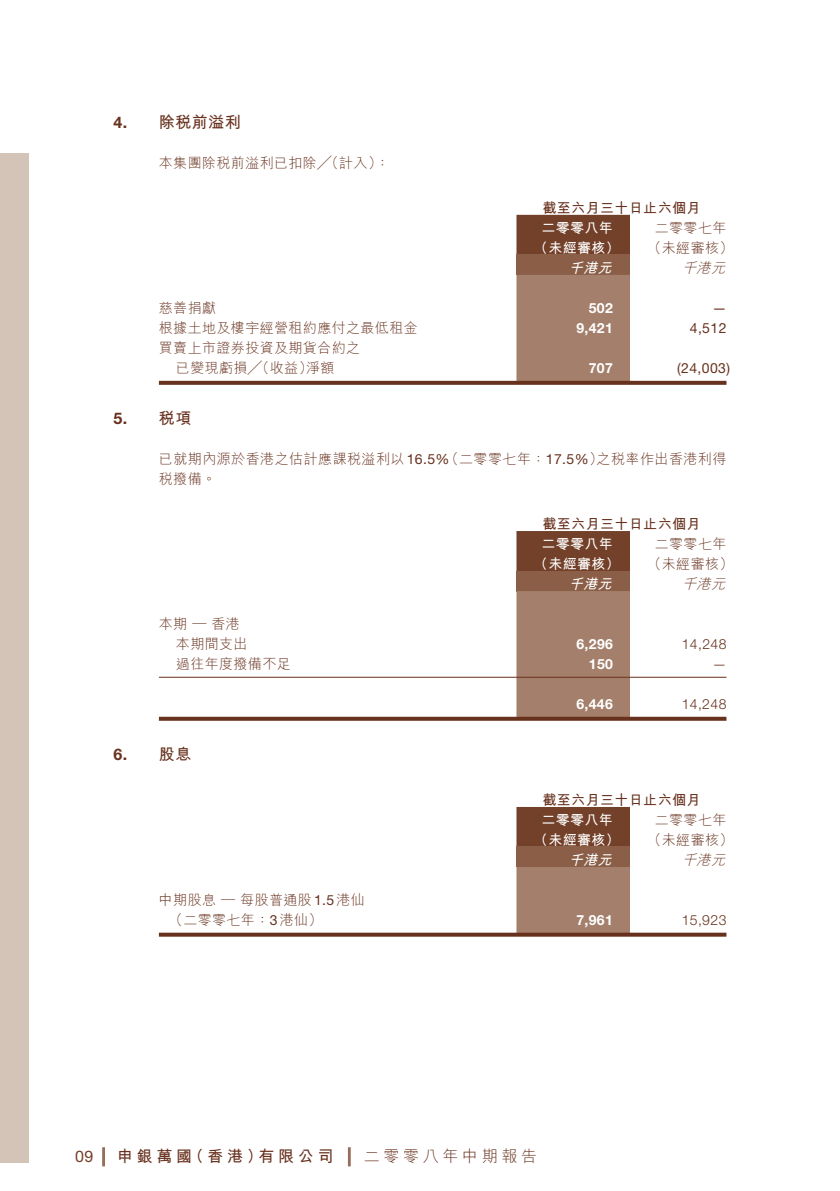
<style>
.page{position:relative;width:840px;height:1191px;background:#fff}
.page>*{position:absolute;margin:0;border:0;box-sizing:border-box;transform-origin:0 0}
.t1{font:16px "M Hei HK Bold E Ten B5 H";letter-spacing:.23em;color:#68311e}
.t2{font:16px "M Hei HK Light E Ten B5 H";letter-spacing:.23em;color:#68311e}
.t3{font:700 16px "Helvetica Neue";color:#68311e}
.t4{font:16px "Helvetica Neue";color:#734029}
.t5{font:14px/20px "M Hei HK Light E Ten B5 H";letter-spacing:.03em;color:#68311e}
.t6{font:14px "M Hei HK Bold E Ten B5 H";letter-spacing:.03em;color:#68311e}
.t7{font:14px "M Hei HK Bold E Ten B5 H";letter-spacing:.03em;color:#fff}
.t8{font:700 14px "Helvetica Neue";letter-spacing:.03em;color:#fff}
.t9{font:300 14px "Helvetica Neue";letter-spacing:.03em;color:#68311e}
.t10{font:14px "Helvetica Neue";letter-spacing:.03em;color:#68311e}
.t11{font:italic 14px "M Hei HK Bold E Ten B5 H";color:#fff}
.t12{font:italic 14px "M Hei HK Light E Ten B5 H";color:#68311e}
.s1{font-family:"Helvetica Neue";font-weight:700}
.s2{font-family:"M Sung HK Light E Ten B5 H"}
.s3{font-family:"M Hei HK Bold E Ten B5 H";font-weight:400}
.s4{font-family:"Helvetica Neue"}
</style>
<div class="page">
<hr style="left:102px;top:1147px;width:3px;height:19px;background:#976e59">
<svg style="left:348px;top:1147px;width:2px;height:19px"></svg>
<div style="left:0;top:153px;width:28px;height:1009px;background:#d4c3b7"></div>
<div style="left:516px;top:215px;width:113px;height:40px;background:#734029"></div>
<div style="left:516px;top:255px;width:113px;height:20px;background:#8a5e47"></div>
<div style="left:516px;top:275px;width:113px;height:106px;background:#a4806c"></div>
<svg style="left:159px;top:381px;width:567px;height:4px;background:#6e3927"></svg>
<div style="left:516px;top:531px;width:113px;height:40px;background:#734029"></div>
<div style="left:516px;top:571px;width:113px;height:20px;background:#8a5e47"></div>
<div style="left:516px;top:591px;width:113px;height:126px;background:#a4806c"></div>
<hr style="left:159px;top:677px;width:567px;height:1px;background:#68311e">
<svg style="left:159px;top:717px;width:567px;height:4px;background:#703c2a"></svg>
<div style="left:516px;top:807px;width:113px;height:40px;background:#734029"></div>
<div style="left:516px;top:847px;width:113px;height:20px;background:#8a5e47"></div>
<div style="left:516px;top:867px;width:113px;height:65px;background:#a4806c"></div>
<svg style="left:159px;top:932px;width:567px;height:4px;background:#7e4f3f"></svg>
<p class="t1" style="left:113px;top:115px;width:129px"><span class="s1">4.</span> 除稅前溢利</p>
<p class="t5" style="left:159px;top:154px;width:232px">本集團除稅前溢利已扣除<span class="s2">／</span>（計入）：</p>
<p class="t6" style="left:542px;top:203px;width:159px">截至六月三十日止六個月</p>
<p class="t7" style="left:541px;top:223px;width:73px">二零零八年</p>
<p class="t5" style="left:654px;top:220px;width:73px">二零零七年</p>
<p class="t7" style="left:533px;top:243px;width:87px">（未經審核）</p>
<p class="t5" style="left:647px;top:240px;width:87px">（未經審核）</p>
<p class="t11" style="left:568px;top:263px;width:48px">千港元</p>
<p class="t12" style="left:681px;top:263px;width:48px">千港元</p>
<p class="t5" style="left:159px;top:300px;width:59px">慈善捐獻</p>
<p class="t8" style="left:588px;top:303px;width:26px">502</p>
<p class="t10" style="left:712px;top:303px;width:15px">—</p>
<p class="t5" style="left:159px;top:320px;width:260px">根據土地及樓宇經營租約應付之最低租金</p>
<p class="t8" style="left:576px;top:323px;width:38px">9,421</p>
<p class="t10" style="left:689px;top:323px;width:38px">4,512</p>
<p class="t5" style="left:176px;top:340px;width:186px;text-indent:-17px">買賣上市證券投資及期貨合約之已變現虧損<span class="s2">／</span>（收益）淨額</p>
<p class="t8" style="left:588px;top:363px;width:26px">707</p>
<p class="t10" style="left:677px;top:363px;width:54px">(24,003)</p>
<p class="t3" style="left:113px;top:412px;width:79px">5. <span class="s3">稅項</span></p>
<p class="t5" style="left:159px;top:450px;width:568px">已就期內源於香港之估計應課稅溢利以<span class="s4">16.5%</span>（二零零七年：<span class="s4">17.5%</span>）之稅率作出香港利得稅撥備。</p>
<p class="t6" style="left:542px;top:519px;width:159px">截至六月三十日止六個月</p>
<p class="t7" style="left:541px;top:539px;width:73px">二零零八年</p>
<p class="t5" style="left:654px;top:536px;width:73px">二零零七年</p>
<p class="t7" style="left:533px;top:559px;width:87px">（未經審核）</p>
<p class="t5" style="left:647px;top:556px;width:87px">（未經審核）</p>
<p class="t11" style="left:568px;top:579px;width:48px">千港元</p>
<p class="t12" style="left:681px;top:579px;width:48px">千港元</p>
<p class="t5" style="left:176px;top:616px;width:73px;text-indent:-17px">本期 — 香港本期間支出</p>
<p class="t8" style="left:576px;top:639px;width:38px">6,296</p>
<p class="t9" style="left:681px;top:639px;width:46px">14,248</p>
<p class="t5" style="left:176px;top:656px;width:116px">過往年度撥備不足</p>
<p class="t8" style="left:588px;top:659px;width:26px">150</p>
<p class="t9" style="left:712px;top:659px;width:15px">—</p>
<p class="t8" style="left:576px;top:699px;width:38px">6,446</p>
<p class="t9" style="left:681px;top:699px;width:46px">14,248</p>
<p class="t3" style="left:113px;top:748px;width:79px">6. <span class="s3">股息</span></p>
<p class="t6" style="left:542px;top:795px;width:159px">截至六月三十日止六個月</p>
<p class="t7" style="left:541px;top:815px;width:73px">二零零八年</p>
<p class="t5" style="left:654px;top:812px;width:73px">二零零七年</p>
<p class="t7" style="left:533px;top:835px;width:87px">（未經審核）</p>
<p class="t5" style="left:647px;top:832px;width:87px">（未經審核）</p>
<p class="t11" style="left:568px;top:855px;width:48px">千港元</p>
<p class="t12" style="left:681px;top:855px;width:48px">千港元</p>
<p class="t5" style="left:169px;top:892px;width:197px;text-indent:-10px">中期股息 — 每股普通股<span class="s4">1.5</span>港仙（二零零七年：<span class="s4">3</span>港仙）</p>
<p class="t8" style="left:576px;top:915px;width:38px">7,961</p>
<p class="t9" style="left:681px;top:915px;width:46px">15,923</p>
<p class="t4" style="left:75px;top:1150px;width:20px">09</p>
<p class="t1" style="left:117px;top:1150px;width:218px">申銀萬國（香港）有限公司</p>
<p class="t2" style="left:363px;top:1150px;width:175px">二零零八年中期報告</p>
</div>
